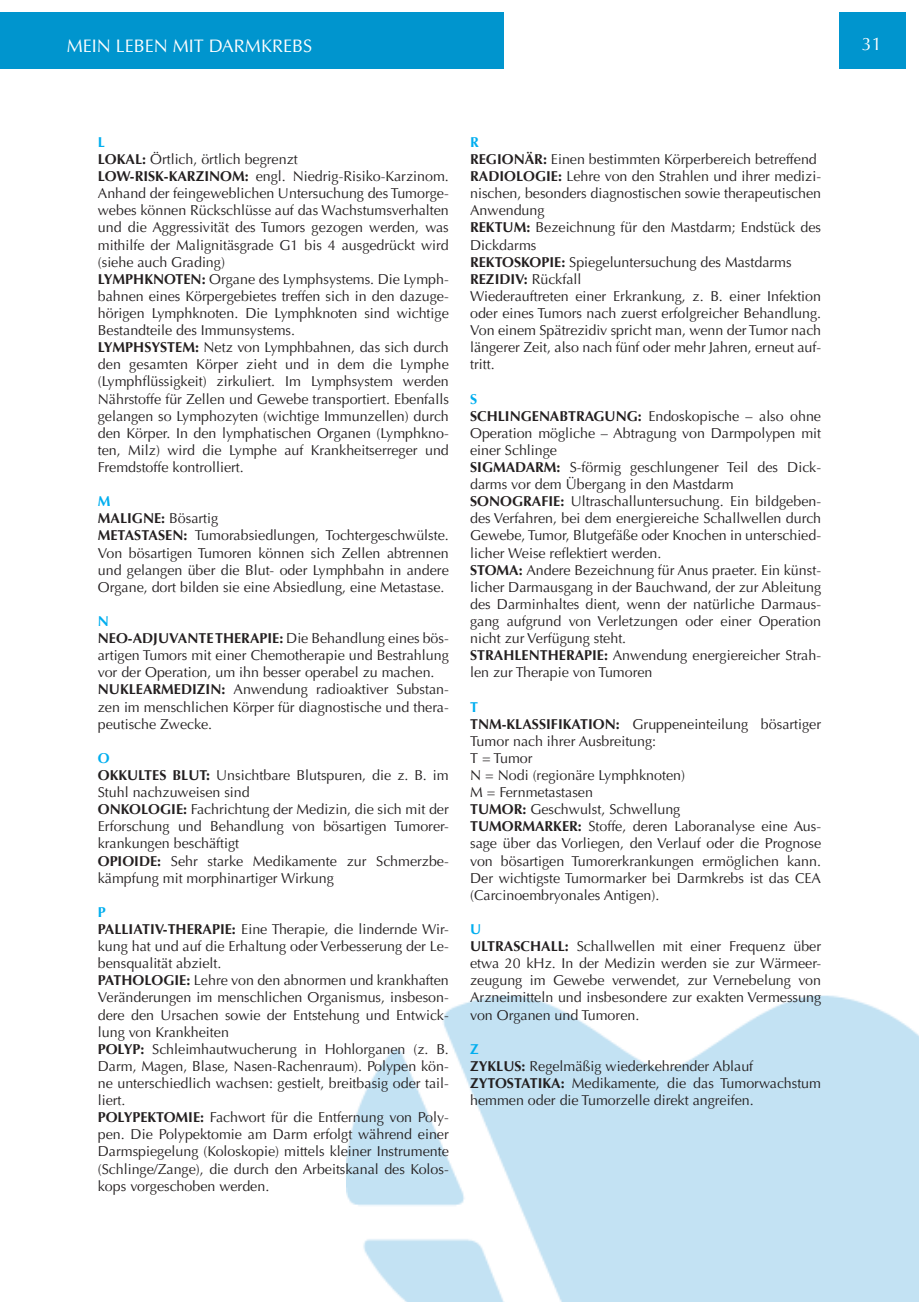
<style>
.page{position:relative;width:919px;height:1302px;background:#fff}
.page>*{position:absolute;margin:0;border:0;box-sizing:border-box;transform-origin:0 0}
.t1{font:18px "Optima LT";color:#fff}
.t2{font:14.25px/17.1px "Optima LT";color:#231f20;text-align:justify}
.t3{font:700 14.25px "Optima LT";color:#231f20}
.t4{font:700 14.25px "Optima LT";color:#00aeef}
.s1{font-weight:700}
.s2{font-weight:400}
</style>
<div class="page">
<div style="left:13px;top:13px;width:491px;height:56px;background:#0095ce"></div>
<img style="left:347px;top:995px;width:571px;height:306px">
<div style="left:0;top:13px;width:13px;height:56px;background:#0095ce"></div>
<div style="left:839px;top:13px;width:67px;height:56px;background:#0095ce"></div>
<p class="t1" style="left:67px;top:36px;width:247px">MEIN LEBEN MIT DARMKREBS</p>
<p class="t4" style="left:98px;top:134px;width:9px">L</p>
<p class="t2" style="left:98px;top:151px;width:201px"><span class="s1">LOKAL:</span> Örtlich, örtlich begrenzt</p>
<p class="t2" style="left:98px;top:168px;width:352px"><span class="s1">LOW-RISK-KARZINOM:</span> engl. Niedrig-Risiko-Karzinom.<br>Anhand der feingeweblichen Untersuchung des Tumorge&shy;webes können Rückschlüsse auf das Wachstumsverhalten und die Aggressivität des Tumors gezogen werden, was mithilfe der Malignitäsgrade G1 bis 4 ausgedrückt wird (siehe auch Grading)</p>
<p class="t2" style="left:98px;top:270px;width:352px"><span class="s1">LYMPHKNOTEN:</span> Organe des Lymphsystems. Die Lymph&shy;bahnen eines Körpergebietes treffen sich in den dazuge&shy;hörigen Lymphknoten. Die Lymphknoten sind wichtige Bestandteile des Immunsystems.</p>
<p class="t2" style="left:98px;top:339px;width:352px"><span class="s1">LYMPHSYSTEM:</span> Netz von Lymphbahnen, das sich durch den gesamten Körper zieht und in dem die Lymphe (Lymphflüssigkeit) zirkuliert. Im Lymphsystem werden Nährstoffe für Zellen und Gewebe transportiert. Ebenfalls gelangen so Lymphozyten (wichtige Immunzellen) durch den Körper. In den lymphatischen Organen (Lymphkno&shy;ten, Milz) wird die Lymphe auf Krankheitserreger und Fremdstoffe kontrolliert.</p>
<p class="t4" style="left:98px;top:493px;width:14px">M</p>
<p class="t3" style="left:98px;top:510px;width:122px">MALIGNE: <span class="s2">Bösartig</span></p>
<p class="t2" style="left:98px;top:527px;width:352px"><span class="s1">METASTASEN:</span> Tumorabsiedlungen, Tochtergeschwülste.<br>Von bösartigen Tumoren können sich Zellen abtrennen und gelangen über die Blut- oder Lymphbahn in andere Organe, dort bilden sie eine Absiedlung, eine Metastase.</p>
<p class="t4" style="left:98px;top:612px;width:13px">N</p>
<p class="t2" style="left:98px;top:630px;width:352px"><span class="s1">NEO-ADJUVANTE THERAPIE:</span> Die Behandlung eines bös&shy;artigen Tumors mit einer Chemotherapie und Bestrahlung vor der Operation, um ihn besser operabel zu machen.</p>
<p class="t2" style="left:98px;top:681px;width:352px"><span class="s1">NUKLEARMEDIZIN:</span> Anwendung radioaktiver Substan&shy;zen im menschlichen Körper für diagnostische und thera&shy;peutische Zwecke.</p>
<p class="t4" style="left:98px;top:749px;width:13px">O</p>
<p class="t2" style="left:98px;top:766px;width:352px"><span class="s1">OKKULTES BLUT:</span> Unsichtbare Blutspuren, die z. B. im<br>Stuhl nachzuweisen sind</p>
<p class="t2" style="left:98px;top:801px;width:352px"><span class="s1">ONKOLOGIE:</span> Fachrichtung der Medizin, die sich mit der Erforschung und Behandlung von bösartigen Tumorer&shy;krankungen beschäftigt</p>
<p class="t2" style="left:98px;top:852px;width:352px"><span class="s1">OPIOIDE:</span> Sehr starke Medikamente zur Schmerzbe&shy;kämpfung mit morphinartiger Wirkung</p>
<p class="t4" style="left:98px;top:903px;width:9px">P</p>
<p class="t2" style="left:98px;top:920px;width:352px"><span class="s1">PALLIATIV-THERAPIE:</span> Eine Therapie, die lindernde Wir&shy;kung hat und auf die Erhaltung oder Verbesserung der Le&shy;bensqualität abzielt.</p>
<p class="t2" style="left:98px;top:972px;width:352px"><span class="s1">PATHOLOGIE:</span> Lehre von den abnormen und krankhaften Veränderungen im menschlichen Organismus, insbeson&shy;dere den Ursachen sowie der Entstehung und Entwick&shy;lung von Krankheiten</p>
<p class="t2" style="left:98px;top:1040px;width:352px"><span class="s1">POLYP:</span> Schleimhautwucherung in Hohlorganen (z. B.<br>Darm, Magen, Blase, Nasen-Rachenraum). Polypen kön&shy;ne unterschiedlich wachsen: gestielt, breitbasig oder tail&shy;liert.</p>
<p class="t2" style="left:98px;top:1108px;width:352px"><span class="s1">POLYPEKTOMIE:</span> Fachwort für die Entfernung von Poly&shy;pen. Die Polypektomie am Darm erfolgt während einer Darmspiegelung (Koloskopie) mittels kleiner Instrumente (Schlinge/Zange), die durch den Arbeitskanal des Kolos&shy;kops vorgeschoben werden.</p>
<p class="t4" style="left:470px;top:134px;width:10px">R</p>
<p class="t2" style="left:470px;top:151px;width:348px"><span class="s1">REGIONÄR:</span> Einen bestimmten Körperbereich betreffend</p>
<p class="t2" style="left:470px;top:168px;width:352px"><span class="s1">RADIOLOGIE:</span> Lehre von den Strahlen und ihrer medizi&shy;nischen, besonders diagnostischen sowie therapeutischen Anwendung</p>
<p class="t2" style="left:470px;top:219px;width:352px"><span class="s1">REKTUM:</span> Bezeichnung für den Mastdarm; Endstück des<br>Dickdarms</p>
<p class="t2" style="left:470px;top:253px;width:323px"><span class="s1">REKTOSKOPIE:</span> Spiegeluntersuchung des Mastdarms</p>
<p class="t3" style="left:470px;top:270px;width:113px">REZIDIV: <span class="s2">Rückfall</span></p>
<p class="t2" style="left:470px;top:288px;width:352px">Wiederauftreten einer Erkrankung, z. B. einer Infektion oder eines Tumors nach zuerst erfolgreicher Behandlung.<br>Von einem Spätrezidiv spricht man, wenn der Tumor nach längerer Zeit, also nach fünf oder mehr Jahren, erneut auf&shy;tritt.</p>
<p class="t4" style="left:470px;top:390px;width:9px">S</p>
<p class="t2" style="left:470px;top:407px;width:352px"><span class="s1">SCHLINGENABTRAGUNG:</span> Endoskopische – also ohne Operation mögliche – Abtragung von Darmpolypen mit einer Schlinge</p>
<p class="t2" style="left:470px;top:459px;width:352px"><span class="s1">SIGMADARM:</span> S-förmig geschlungener Teil des Dick&shy;darms vor dem Übergang in den Mastdarm</p>
<p class="t2" style="left:470px;top:493px;width:352px"><span class="s1">SONOGRAFIE:</span> Ultraschalluntersuchung. Ein bildgeben&shy;des Verfahren, bei dem energiereiche Schallwellen durch Gewebe, Tumor, Blutgefäße oder Knochen in unterschied&shy;licher Weise reflektiert werden.</p>
<p class="t2" style="left:470px;top:561px;width:352px"><span class="s1">STOMA:</span> Andere Bezeichnung für Anus praeter. Ein künst&shy;licher Darmausgang in der Bauchwand, der zur Ableitung des Darminhaltes dient, wenn der natürliche Darmaus&shy;gang aufgrund von Verletzungen oder einer Operation nicht zur Verfügung steht.</p>
<p class="t2" style="left:470px;top:647px;width:352px"><span class="s1">STRAHLENTHERAPIE:</span> Anwendung energiereicher Strah&shy;len zur Therapie von Tumoren</p>
<p class="t4" style="left:470px;top:698px;width:9px">T</p>
<p class="t2" style="left:470px;top:715px;width:352px"><span class="s1">TNM-KLASSIFIKATION:</span> Gruppeneinteilung bösartiger<br>Tumor nach ihrer Ausbreitung:</p>
<p class="t2" style="left:470px;top:749px;width:64px">T = Tumor</p>
<p class="t2" style="left:470px;top:766px;width:216px">N = Nodi (regionäre Lymphknoten)</p>
<p class="t2" style="left:470px;top:783px;width:124px">M = Fernmetastasen</p>
<p class="t2" style="left:470px;top:801px;width:212px"><span class="s1">TUMOR:</span> Geschwulst, Schwellung</p>
<p class="t2" style="left:470px;top:818px;width:352px"><span class="s1">TUMORMARKER:</span> Stoffe, deren Laboranalyse eine Aus&shy;sage über das Vorliegen, den Verlauf oder die Prognose von bösartigen Tumorerkrankungen ermöglichen kann.<br>Der wichtigste Tumormarker bei Darmkrebs ist das CEA (Carcinoembryonales Antigen).</p>
<p class="t4" style="left:470px;top:920px;width:13px">U</p>
<p class="t2" style="left:470px;top:937px;width:352px"><span class="s1">ULTRASCHALL:</span> Schallwellen mit einer Frequenz über etwa 20 kHz. In der Medizin werden sie zur Wärmeer&shy;zeugung im Gewebe verwendet, zur Vernebelung von Arzneimitteln und insbesondere zur exakten Vermessung von Organen und Tumoren.</p>
<p class="t4" style="left:470px;top:1040px;width:10px">Z</p>
<p class="t2" style="left:470px;top:1057px;width:284px"><span class="s1">ZYKLUS:</span> Regelmäßig wiederkehrender Ablauf</p>
<p class="t2" style="left:470px;top:1074px;width:352px"><span class="s1">ZYTOSTATIKA:</span> Medikamente, die das Tumorwachstum hemmen oder die Tumorzelle direkt angreifen.</p>
<p class="t1" style="left:861px;top:33px;width:22px">31</p>
</div>
